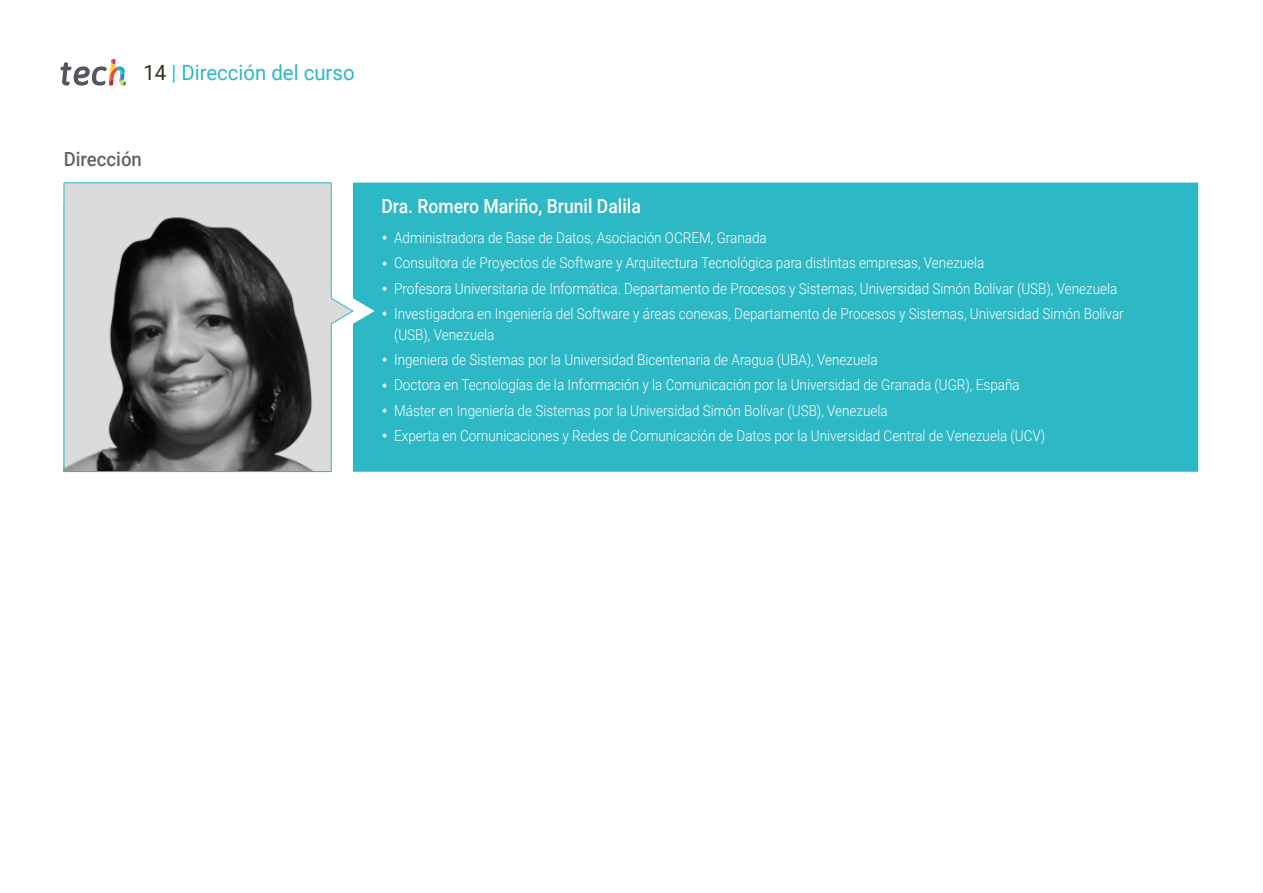
<style>
.page{position:relative;width:1263px;height:893px;background:#fff}
.page>*{position:absolute;margin:0;border:0;box-sizing:border-box;transform-origin:0 0}
.t1{font:21px "Roboto";color:#2db8c5}
.t2{font:500 19.5px "Roboto";color:#fff;scale:.9 1}
.t3{font:500 19.5px "Roboto";color:#61646a;scale:.95 1}
.t4{font:300 15px/25.2px "Roboto";color:#fff;scale:.9 1}
.s1{color:#312e20}
</style>
<div class="page">
<svg style="left:61px;top:59px;width:65px;height:27px"></svg>
<div style="left:353px;top:183px;width:845px;height:289px;background:#2db8c5"></div>
<svg style="left:64px;top:182px;width:289px;height:290px;background:#939494"></svg>
<svg style="left:382px;top:235px;width:5px;height:5px"></svg>
<svg style="left:382px;top:261px;width:5px;height:5px"></svg>
<svg style="left:382px;top:286px;width:5px;height:5px"></svg>
<svg style="left:382px;top:311px;width:5px;height:5px"></svg>
<svg style="left:382px;top:357px;width:5px;height:5px"></svg>
<svg style="left:382px;top:383px;width:5px;height:5px"></svg>
<svg style="left:382px;top:408px;width:5px;height:5px"></svg>
<svg style="left:382px;top:433px;width:5px;height:5px"></svg>
<h1 class="t1" style="left:144px;top:57px;width:213px"><span class="s1">14</span> | Dirección del curso</h1>
<h2 class="t3" style="left:64px;top:145px;width:84px">Dirección</h2>
<h2 class="t2" style="left:381px;top:192px;width:290px">Dra. Romero Mariño, Brunil Dalila</h2>
<p class="t4" style="left:394px;top:225px;width:812px">Administradora de Base de Datos, Asociación OCREM, Granada<br>Consultora de Proyectos de Software y Arquitectura Tecnológica para distintas empresas, Venezuela<br>Profesora Universitaria de Informática. Departamento de Procesos y Sistemas, Universidad Simón Bolívar (USB), Venezuela Investigadora en Ingeniería del Software y áreas conexas, Departamento de Procesos y Sistemas, Universidad Simón Bolívar</p>
<p class="t4" style="left:394px;top:321px;width:725px">(USB), Venezuela<br>Ingeniera de Sistemas por la Universidad Bicentenaria de Aragua (UBA), Venezuela<br>Doctora en Tecnologías de la Información y la Comunicación por la Universidad de Granada (UGR), España Máster en Ingeniería de Sistemas por la Universidad Simón Bolívar (USB), Venezuela<br>Experta en Comunicaciones y Redes de Comunicación de Datos por la Universidad Central de Venezuela (UCV)</p>
</div>
